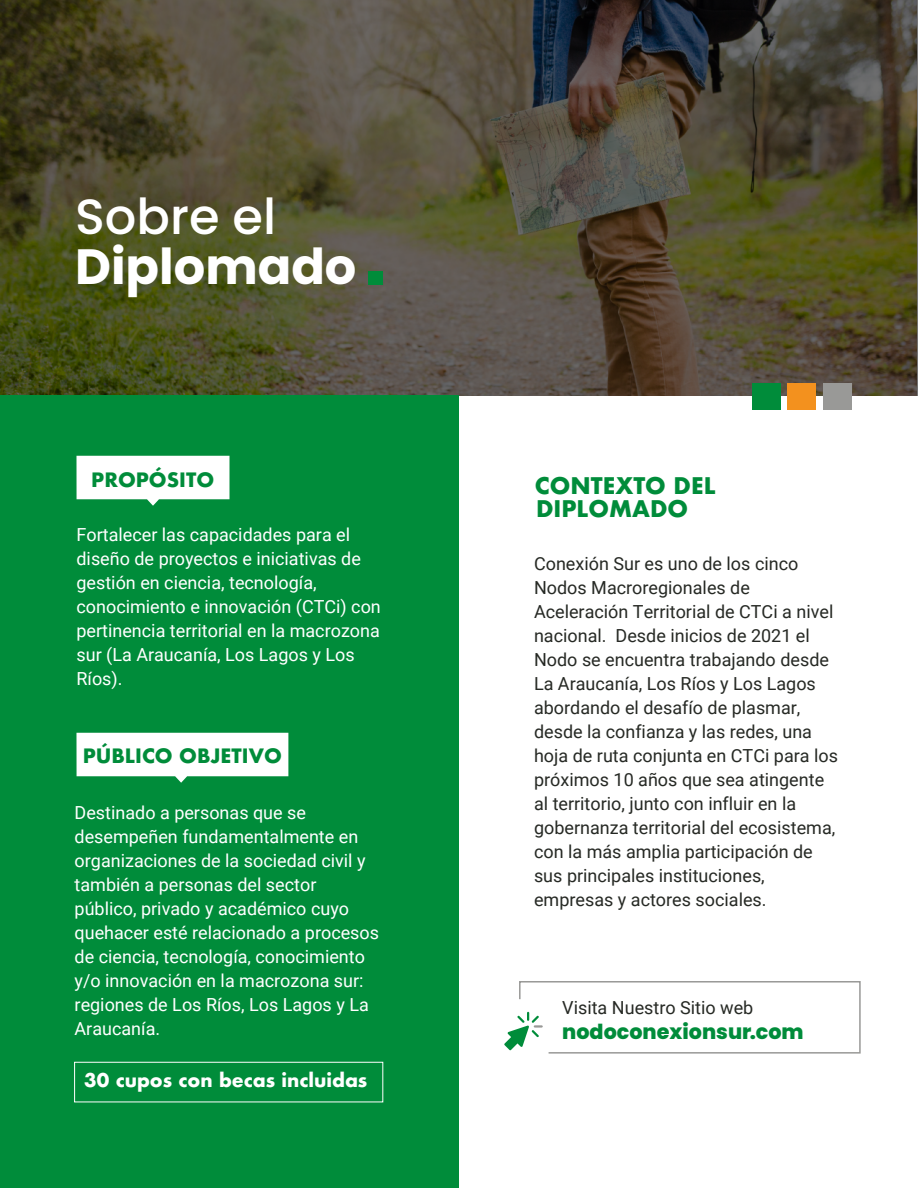
<style>
.page{position:relative;width:918px;height:1188px;background:#fff}
.page>*{position:absolute;margin:0;border:0;box-sizing:border-box;transform-origin:0 0}
.t1{font:700 49.5px "Poppins";color:#fff}
.t2{font:500 49.5px "Poppins";color:#fff}
.t3{font:700 22.35px/23px "Futura";color:#008c3a}
.t4{font:800 20.7px "Poppins";color:#008c3a}
.t5{font:700 19.35px "Futura";color:#008c3a}
.t6{font:700 18.45px "Futura";color:#fff}
.t7{font:18px/24px "Roboto";color:#fff}
.t8{font:18px/24px "Roboto";color:#262924}
</style>
<div class="page">
<svg style="left:0;top:0;width:918px;height:396px;background:#4f4b33"></svg>
<div style="left:0;top:395px;width:459px;height:793px;background:#008c3a"></div>
<svg style="left:504px;top:981px;width:357px;height:73px"></svg>
<div style="left:752px;top:383px;width:29px;height:26px;background:#008c3a"></div>
<div style="left:788px;top:383px;width:28px;height:26px;background:#f3911e"></div>
<div style="left:823px;top:383px;width:28px;height:26px;background:#999997"></div>
<div style="left:368px;top:271px;width:14px;height:13px;background:#008c3a"></div>
<svg style="left:76px;top:456px;width:154px;height:50px;background:#dcefe4"></svg>
<svg style="left:76px;top:733px;width:212px;height:50px;background:#dcefe4"></svg>
<h1 class="t2" style="left:75px;top:188px;width:202px">Sobre el</h1>
<h1 class="t1" style="left:75px;top:238px;width:283px">Diplomado</h1>
<p class="t5" style="left:91px;top:466px;width:124px">PROPÓSITO</p>
<p class="t7" style="left:76px;top:522px;width:306px">Fortalecer las capacidades para el diseño de proyectos e iniciativas de gestión en ciencia, tecnología, conocimiento e innovación (CTCi) con pertinencia territorial en la macrozona sur (La Araucanía, Los Lagos y Los<br>Ríos).</p>
<p class="t5" style="left:83px;top:742px;width:201px">PÚBLICO OBJETIVO</p>
<p class="t7" style="left:75px;top:800px;width:306px">Destinado a personas que se desempeñen fundamentalmente en organizaciones de la sociedad civil y también a personas del sector público, privado y académico cuyo quehacer esté relacionado a procesos de ciencia, tecnología, conocimiento y/o innovación en la macrozona sur: regiones de Los Ríos, Los Lagos y La<br>Araucanía.</p>
<p class="t6" style="left:84px;top:1067px;width:285px">30 cupos con becas incluidas</p>
<p class="t3" style="left:535px;top:474px;width:182px">CONTEXTO DEL<br>DIPLOMADO</p>
<p class="t8" style="left:534px;top:551px;width:306px">Conexión Sur es uno de los cinco Nodos Macroregionales de Aceleración Territorial de CTCi a nivel nacional. Desde inicios de 2021 el Nodo se encuentra trabajando desde La Araucanía, Los Ríos y Los Lagos abordando el desafío de plasmar, desde la confianza y las redes, una hoja de ruta conjunta en CTCi para los próximos 10 años que sea atingente al territorio, junto con influir en la gobernanza territorial del ecosistema, con la más amplia participación de sus principales instituciones, empresas y actores sociales.</p>
<p class="t8" style="left:562px;top:995px;width:193px">Visita Nuestro Sitio web</p>
<p class="t4" style="left:562px;top:1019px;width:243px">nodoconexionsur.com</p>
</div>
